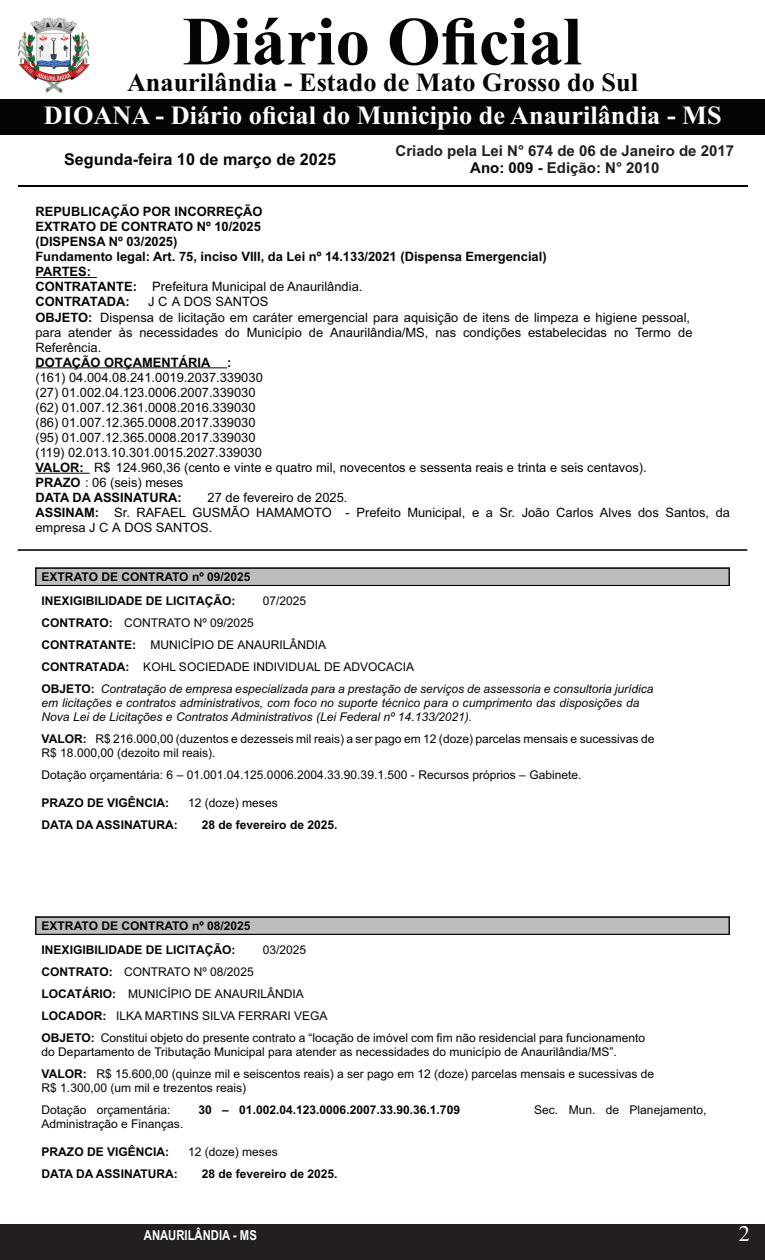
<style>
.page{position:relative;width:765px;height:1260px;background:#fff}
.page>*{position:absolute;margin:0;border:0;box-sizing:border-box;transform-origin:0 0}
.t1{font:700 68.75px "Times New Roman";color:#040504}
.t2{font:700 26.25px "Times New Roman";color:#fff}
.t3{font:700 26.25px "Times New Roman";color:#040504}
.t4{font:22.5px "Times New Roman";color:#fff}
.t5{font:700 16.25px "Arial";color:#040504}
.t6{font:700 15px/16.8px "Arial";color:#231f20;text-align:center}
.t7{font:700 13.75px "Arial Narrow";color:#fff}
.t8{font:12.88px/15px "Arial";color:#040504}
.t9{font:700 12.88px/15px "Arial";color:#040504}
.t10{font:12px/22px "Arial";color:#040504}
.t11{font:italic 12px/22px "Arial";color:#040504}
.t12{font:700 12px/24.1px "Arial";color:#040504}
.s1{color:#040504}
.s2{font-weight:400}
.s3{font-weight:700}
.s4{font-weight:700;font-style:normal}
.s5{font-style:normal}
</style>
<div class="page">
<div style="left:0;top:1225px;width:765px;height:35px;background:#231f20"></div>
<div style="left:0;top:100px;width:765px;height:35px;background:#040504"></div>
<hr style="left:18px;top:185px;width:729px;height:2px;background:#040504">
<img style="left:18px;top:18px;width:71px;height:75px">
<hr style="left:35px;top:277px;width:62px;height:1px;background:#040504">
<hr style="left:35px;top:368px;width:192px;height:1px;background:#040504">
<hr style="left:35px;top:473px;width:55px;height:1px;background:#040504">
<hr style="left:18px;top:549px;width:729px;height:2px;background:#231f20">
<div style="left:35px;top:568px;width:695px;height:18px;background:#bdbdbd"></div>
<div style="left:35px;top:917px;width:695px;height:18px;background:#bdbdbd"></div>
<hr style="left:35px;top:568px;width:695px;height:1px;background:#040504">
<svg style="left:729px;top:569px;width:1px;height:16px"></svg>
<hr style="left:35px;top:585px;width:695px;height:1px;background:#040504">
<svg style="left:36px;top:569px;width:1px;height:16px"></svg>
<hr style="left:35px;top:917px;width:695px;height:1px;background:#040504">
<svg style="left:729px;top:918px;width:1px;height:16px"></svg>
<hr style="left:35px;top:934px;width:695px;height:1px;background:#040504">
<svg style="left:36px;top:917px;width:1px;height:17px"></svg>
<h1 class="t1" style="left:183px;top:18px;width:401px">Diário Oficial</h1>
<h2 class="t2" style="left:44px;top:106px;width:679px">DIOANA - Diário oficial do Municipio de Anaurilândia - MS</h2>
<h2 class="t3" style="left:127px;top:74px;width:512px">Anaurilândia - Estado de Mato Grosso do Sul</h2>
<h3 class="t5" style="left:64px;top:153px;width:274px">Segunda-feira 10 de março de 2025</h3>
<p class="t6" style="left:396px;top:144px;width:340px">Criado pela Lei N° 674 de 06 de Janeiro de 2017<br><span class="s1">Ano: 009</span> - Edição: N° 2010</p>
<p class="t9" style="left:35px;top:205px;width:513px">REPUBLICAÇÃO POR INCORREÇÃO<br>EXTRATO DE CONTRATO Nº 10/2025<br>(DISPENSA Nº 03/2025)<br>Fundamento legal: Art. 75, inciso VIII, da Lei nº 14.133/2021 (Dispensa Emergencial)<br>PARTES:<br>CONTRATANTE: <span class="s2">Prefeitura Municipal de Anaurilândia.<br></span>CONTRATADA:</p>
<p class="t8" style="left:35px;top:296px;width:659px;text-indent:113px">J C A DOS SANTOS<br><span class="s3">OBJETO:</span> Dispensa de licitação em caráter emergencial para aquisição de itens de limpeza e higiene pessoal, para atender às necessidades do Município de Anaurilândia/MS, nas condições estabelecidas no Termo de Referência.</p>
<p class="t9" style="left:35px;top:356px;width:176px">DOTAÇÃO ORÇAMENTÁRIA</p>
<p class="t9" style="left:227px;top:356px;width:6px">:</p>
<p class="t8" style="left:35px;top:371px;width:613px">(161) 04.004.08.241.0019.2037.339030<br>(27) 01.002.04.123.0006.2007.339030<br>(62) 01.007.12.361.0008.2016.339030<br>(86) 01.007.12.365.0008.2017.339030<br>(95) 01.007.12.365.0008.2017.339030<br>(119) 02.013.10.301.0015.2027.339030<br><span class="s3">VALOR:</span> R$ 124.960,36 (cento e vinte e quatro mil, novecentos e sessenta reais e trinta e seis centavos).<br><span class="s3">PRAZO</span> : 06 (seis) meses<br><span class="s3">DATA DA ASSINATURA:</span></p>
<p class="t8" style="left:35px;top:491px;width:696px;text-indent:172px">27 de fevereiro de 2025.<br><span class="s3">ASSINAM:</span> Sr. RAFAEL GUSMÃO HAMAMOTO - Prefeito Municipal, e a Sr. João Carlos Alves dos Santos, da empresa J C A DOS SANTOS.</p>
<p class="t12" style="left:42px;top:566px;width:211px">EXTRATO DE CONTRATO nº 09/2025<br>INEXIGIBILIDADE DE LICITAÇÃO:</p>
<p class="t10" style="left:263px;top:591px;width:45px">07/2025</p>
<p class="t11" style="left:42px;top:613px;width:614px"><span class="s4">CONTRATO:</span> <span class="s5">CONTRATO Nº 09/2025<br></span><span class="s4">CONTRATANTE:</span> <span class="s5">MUNICÍPIO DE ANAURILÂNDIA<br></span><span class="s4">CONTRATADA:</span> <span class="s5">KOHL SOCIEDADE INDIVIDUAL DE ADVOCACIA<br></span><span class="s4">OBJETO:</span> Contratação de empresa especializada para a prestação de serviços de assessoria e consultoria jurídica</p>
<p class="t11" style="left:42px;top:697px;width:600px;line-height:14px">em licitações e contratos administrativos, com foco no suporte técnico para o cumprimento das disposições da<br>Nova Lei de Licitações e Contratos Administrativos (Lei Federal nº 14.133/2021).</p>
<p class="t10" style="left:42px;top:733px;width:614px;line-height:14px"><span class="s3">VALOR:</span> R$ 216.000,00 (duzentos e dezesseis mil reais) a ser pago em 12 (doze) parcelas mensais e sucessivas de<br>R$ 18.000,00 (dezoito mil reais).</p>
<p class="t10" style="left:42px;top:765px;width:541px">Dotação orçamentária: 6 – 01.001.04.125.0006.2004.33.90.39.1.500 - Recursos próprios – Gabinete.</p>
<p class="t12" style="left:42px;top:792px;width:129px">PRAZO DE VIGÊNCIA:</p>
<p class="t10" style="left:188px;top:793px;width:91px">12 (doze) meses</p>
<p class="t12" style="left:42px;top:814px;width:138px">DATA DA ASSINATURA:</p>
<p class="t12" style="left:202px;top:814px;width:137px">28 de fevereiro de 2025.</p>
<p class="t12" style="left:42px;top:915px;width:211px">EXTRATO DE CONTRATO nº 08/2025<br>INEXIGIBILIDADE DE LICITAÇÃO:</p>
<p class="t10" style="left:263px;top:940px;width:45px">03/2025</p>
<p class="t10" style="left:42px;top:962px;width:605px"><span class="s3">CONTRATO:</span> CONTRATO Nº 08/2025<br><span class="s3">LOCATÁRIO:</span> MUNICÍPIO DE ANAURILÂNDIA<br><span class="s3">LOCADOR:</span> ILKA MARTINS SILVA FERRARI VEGA<br><span class="s3">OBJETO:</span> Constitui objeto do presente contrato a “locação de imóvel com fim não residencial para funcionamento</p>
<p class="t10" style="left:42px;top:1042px;width:614px">do Departamento de Tributação Municipal para atender as necessidades do município de Anaurilândia/MS”.<br><span class="s3">VALOR:</span> R$ 15.600,00 (quinze mil e seiscentos reais) a ser pago em 12 (doze) parcelas mensais e sucessivas de</p>
<p class="t10" style="left:42px;top:1078px;width:206px">R$ 1.300,00 (um mil e trezentos reais)<br>Dotação orçamentária:</p>
<p class="t12" style="left:198px;top:1099px;width:263px">30 – 01.002.04.123.0006.2007.33.90.36.1.709</p>
<p class="t10" style="left:534px;top:1100px;width:174px">Sec. Mun. de Planejamento,</p>
<p class="t10" style="left:42px;top:1114px;width:143px">Administração e Finanças.</p>
<p class="t12" style="left:42px;top:1141px;width:129px">PRAZO DE VIGÊNCIA:</p>
<p class="t10" style="left:188px;top:1142px;width:91px">12 (doze) meses</p>
<p class="t12" style="left:42px;top:1163px;width:138px">DATA DA ASSINATURA:</p>
<p class="t12" style="left:202px;top:1163px;width:137px">28 de fevereiro de 2025.</p>
<p class="t7" style="left:144px;top:1229px;width:114px">ANAURILÂNDIA - MS</p>
<h3 class="t4" style="left:739px;top:1225px;width:13px">2</h3>
</div>
